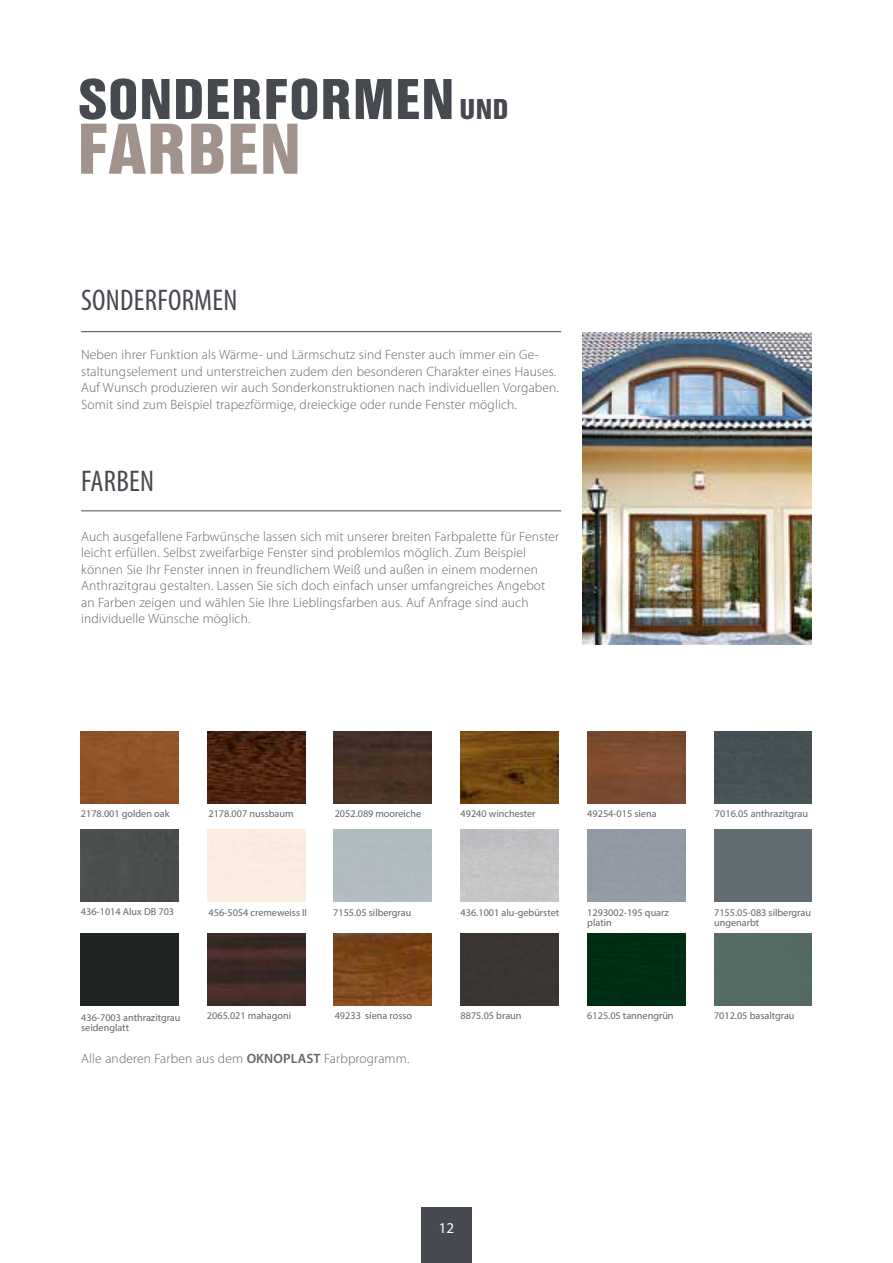
<style>
.page{position:relative;width:893px;height:1263px;background:#fff}
.page>*{position:absolute;margin:0;border:0;box-sizing:border-box;transform-origin:0 0}
.t1{font:75px "Nimbus San TOT Bla Con";letter-spacing:.01em;color:#a2928c}
.t2{font:60px "Nimbus San TOT Bla Con";letter-spacing:.01em;color:#474950}
.t3{font:condensed 30px "Myriad Pro";letter-spacing:.01em;color:#474950}
.t4{font:15px "Myriad Pro";color:#fff}
.t5{font:300 13.5px/16.5px "Myriad Pro";letter-spacing:.01em;color:#63656d}
.t6{font:10.2px/10.5px "Myriad Pro";color:#63656d}
.s1{font-size:30px}
.s2{font-weight:600}
</style>
<div class="page">
<div style="left:421px;top:1208px;width:51px;height:55px;background:#474950"></div>
<img style="left:582px;top:332px;width:230px;height:312px">
<div style="left:81px;top:731px;width:97px;height:72px;background:#8e5327"></div>
<img style="left:207px;top:731px;width:98px;height:72px">
<img style="left:334px;top:731px;width:98px;height:72px">
<img style="left:461px;top:731px;width:97px;height:72px">
<img style="left:587px;top:731px;width:98px;height:72px">
<div style="left:714px;top:731px;width:98px;height:72px;background:#465254"></div>
<div style="left:81px;top:829px;width:97px;height:72px;background:#4b4f4e"></div>
<div style="left:714px;top:829px;width:98px;height:73px;background:#626c73"></div>
<div style="left:81px;top:933px;width:97px;height:72px;background:#212425"></div>
<img style="left:207px;top:933px;width:98px;height:72px">
<img style="left:334px;top:933px;width:98px;height:72px">
<div style="left:461px;top:933px;width:97px;height:72px;background:#3a3432"></div>
<div style="left:587px;top:933px;width:98px;height:72px;background:#002d12"></div>
<div style="left:714px;top:933px;width:98px;height:72px;background:#556b62"></div>
<hr style="left:81px;top:331px;width:480px;height:1px;background:#474950">
<hr style="left:81px;top:510px;width:480px;height:1px;background:#474950">
<h2 class="t2" style="left:78px;top:65px;width:432px">SONDERFORMEN <span class="s1">UND</span></h2>
<h1 class="t1" style="left:77px;top:107px;width:225px">FARBEN</h1>
<h3 class="t3" style="left:81px;top:282px;width:158px">SONDERFORMEN</h3>
<p class="t5" style="left:81px;top:347px;width:479px">Neben ihrer Funktion als Wärme- und Lärmschutz sind Fenster auch immer ein Ge&shy;staltungselement und unterstreichen zudem den besonderen Charakter eines Hauses.<br>Auf Wunsch produzieren wir auch Sonderkonstruktionen nach individuellen Vorgaben.<br>Somit sind zum Beispiel trapezförmige, dreieckige oder runde Fenster möglich.</p>
<h3 class="t3" style="left:81px;top:463px;width:74px">FARBEN</h3>
<p class="t5" style="left:81px;top:528px;width:480px">Auch ausgefallene Farbwünsche lassen sich mit unserer breiten Farbpalette für Fenster leicht erfüllen. Selbst zweifarbige Fenster sind problemlos möglich. Zum Beispiel können Sie Ihr Fenster innen in freundlichem Weiß und außen in einem modernen Anthrazitgrau gestalten. Lassen Sie sich doch einfach unser umfangreiches Angebot an Farben zeigen und wählen Sie Ihre Lieblingsfarben aus. Auf Anfrage sind auch individuelle Wünsche möglich.</p>
<p class="t6" style="left:81px;top:808px;width:90px">2178.001 golden oak</p>
<p class="t6" style="left:208px;top:808px;width:87px">2178.007 nussbaum</p>
<p class="t6" style="left:335px;top:808px;width:88px">2052.089 mooreiche</p>
<p class="t6" style="left:461px;top:808px;width:77px">49240 winchester</p>
<p class="t6" style="left:587px;top:808px;width:71px">49254-015 siena</p>
<p class="t6" style="left:715px;top:808px;width:94px">7016.05 anthrazitgrau</p>
<p class="t6" style="left:81px;top:906px;width:95px">436-1014 Alux DB 703</p>
<p class="t6" style="left:209px;top:907px;width:100px">456-5054 cremeweiss II</p>
<p class="t6" style="left:461px;top:907px;width:100px">436.1001 alu-gebürstet</p>
<p class="t6" style="left:714px;top:907px;width:98px">7155.05-083 silbergrau ungenarbt</p>
<p class="t6" style="left:333px;top:907px;width:80px">7155.05 silbergrau</p>
<p class="t6" style="left:587px;top:907px;width:83px">1293002-195 quarz platin</p>
<p class="t6" style="left:207px;top:1010px;width:86px">2065.021 mahagoni</p>
<p class="t6" style="left:335px;top:1010px;width:79px">49233 siena rosso</p>
<p class="t6" style="left:461px;top:1010px;width:62px">8875.05 braun</p>
<p class="t6" style="left:587px;top:1010px;width:88px">6125.05 tannengrün</p>
<p class="t6" style="left:81px;top:1012px;width:101px">436-7003 anthrazitgrau seidenglatt</p>
<p class="t5" style="left:81px;top:1050px;width:330px">Alle anderen Farben aus dem <span class="s2">OKNOPLAST</span> Farbprogramm.</p>
<p class="t6" style="left:714px;top:1010px;width:82px">7012.05 basaltgrau</p>
<p class="t4" style="left:439px;top:1219px;width:17px">12</p>
</div>
